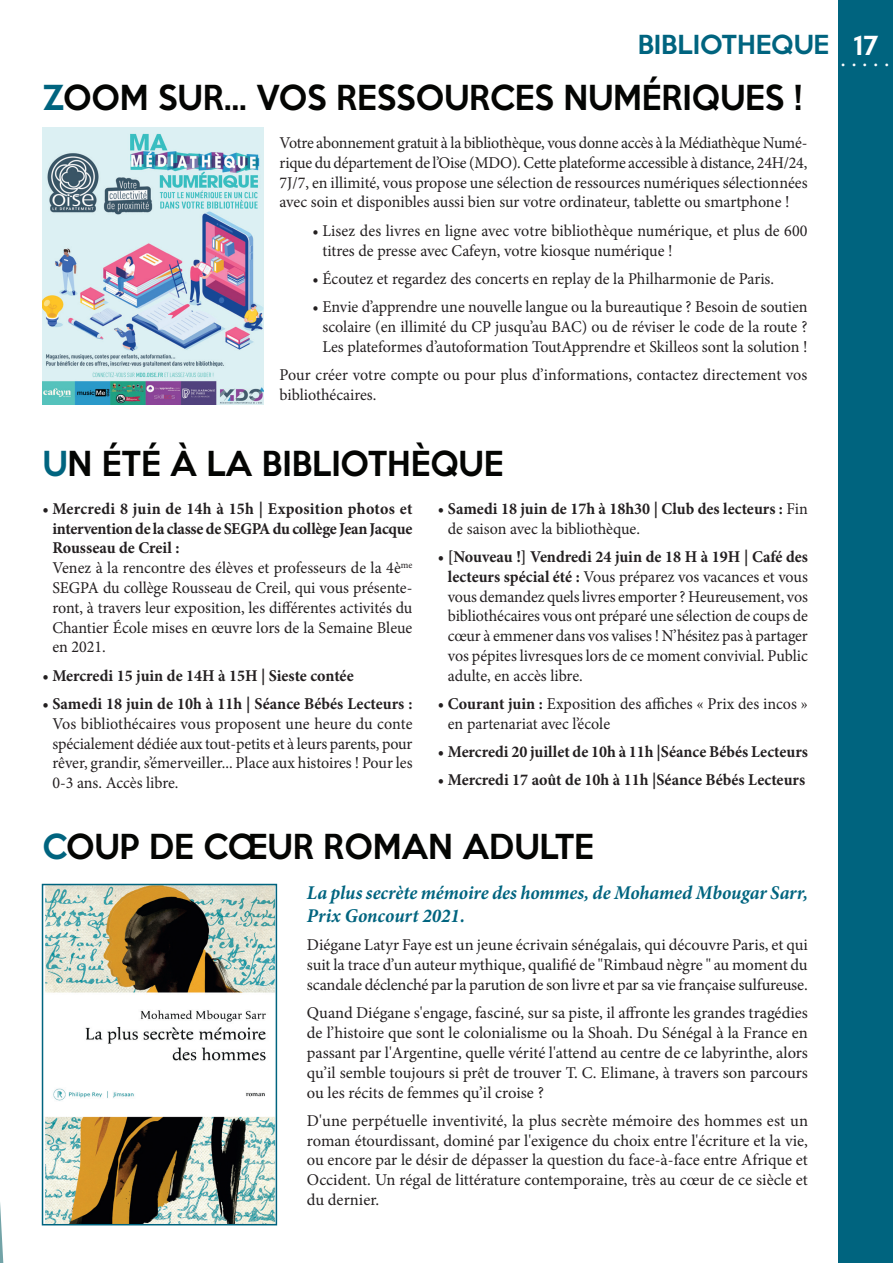
<style>
.page{position:relative;width:893px;height:1263px;background:#fff}
.page>*{position:absolute;margin:0;border:0;box-sizing:border-box;transform-origin:0 0}
.t1{font:500 31.5px "Keep Calm";color:#040503;scale:.96 1}
.t2{font:500 24px "Keep Calm";color:#00647f}
.t3{font:24px "Minion Pro";color:#fff}
.t4{font:500 24px "Keep Calm";color:#fff}
.Texte_courant{font:italic 700 19.5px/23.4px "Minion Pro";letter-spacing:-.005em;color:#00647f}
.Texte_courant-2{font:16.5px/19.8px "Minion Pro";color:#231f20;text-align:justify}
.Texte_courant-3{font:700 16.5px/19.8px "Minion Pro";color:#231f20}
.s1{color:#00647f}
.s2{font-weight:700}
.s3{font-weight:400}
</style>
<div class="page">
<div style="left:838px;top:0;width:55px;height:1263px;background:#00647f"></div>
<svg style="left:0;top:1202px;width:4px;height:61px"></svg>
<img style="left:43px;top:128px;width:221px;height:276px">
<img style="left:45px;top:887px;width:229px;height:335px">
<div style="left:42px;top:884px;width:235px;height:341px;border:2px solid #00647f"></div>
<h2 class="t2" style="left:638px;top:24px;width:193px">BIBLIOTHEQUE</h2>
<h2 class="t3" style="left:819px;top:43px;width:72px">. . . . . . .</h2>
<h2 class="t4" style="left:853px;top:24px;width:26px">17</h2>
<p class="t1" style="left:43px;top:70px;width:793px"><span class="s1">Z</span>OOM SUR… VOS RESSOURCES NUMÉRIQUES !</p>
<p class="Texte_courant-2" style="left:280px;top:133px;width:530px">Votre abonnement gratuit à la bibliothèque, vous donne accès à la Médiathèque Numé&shy;rique du département de l’Oise (MDO). Cette plateforme accessible à distance, 24H/24, 7J/7, en illimité, vous propose une sélection de ressources numériques sélectionnées avec soin et disponibles aussi bien sur votre ordinateur, tablette ou smartphone !</p>
<p class="Texte_courant-2" style="left:322px;top:221px;width:487px;text-indent:-10px">• Lisez des livres en ligne avec votre bibliothèque numérique, et plus de 600 titres de presse avec Cafeyn, votre kiosque numérique !</p>
<p class="Texte_courant-2" style="left:313px;top:269px;width:463px">• Écoutez et regardez des concerts en replay de la Philharmonie de Paris.</p>
<p class="Texte_courant-2" style="left:313px;top:297px;width:497px;text-align:center">• Envie d’apprendre une nouvelle langue ou la bureautique ? Besoin de soutien scolaire (en illimité du CP jusqu’au BAC) ou de réviser le code de la route ?<br>Les plateformes d’autoformation ToutApprendre et Skilleos sont la solution !</p>
<p class="Texte_courant-2" style="left:280px;top:365px;width:529px">Pour créer votre compte ou pour plus d’informations, contactez directement vos bibliothécaires.</p>
<p class="t1" style="left:43px;top:436px;width:481px"><span class="s1">U</span>N ÉTÉ À LA BIBLIOTHÈQUE</p>
<p class="Texte_courant-2" style="left:52px;top:499px;width:362px;text-align:left;text-indent:-10px"><span class="s2">• Mercredi 8 juin de 14h à 15h | Exposition photos et intervention de la classe de SEGPA du collège Jean Jacque Rousseau de Creil :<br></span>Venez à la rencontre des élèves et professeurs de la 4è<sup>me </sup>SEGPA du collège Rousseau de Creil, qui vous présente&shy;ront, à travers leur exposition, les différentes activités du Chantier École mises en œuvre lors de la Semaine Bleue en 2021.</p>
<p class="Texte_courant-3" style="left:43px;top:666px;width:313px">• Mercredi 15 juin de 14H à 15H | Sieste contée</p>
<p class="Texte_courant-2" style="left:52px;top:694px;width:362px;text-indent:-10px"><span class="s2">• Samedi 18 juin de 10h à 11h | Séance Bébés Lecteurs :<br></span>Vos bibliothécaires vous proposent une heure du conte spécialement dédiée aux tout-petits et à leurs parents, pour rêver, grandir, s’émerveiller... Place aux histoires ! Pour les 0-3 ans. Accès libre.</p>
<p class="Texte_courant-3" style="left:448px;top:499px;width:362px;text-indent:-10px">• Samedi 18 juin de 17h à 18h30 | Club des lecteurs : <span class="s3">Fin de saison avec la bibliothèque.</span></p>
<p class="Texte_courant-2" style="left:448px;top:547px;width:362px;text-indent:-10px"><span class="s2">• [Nouveau !] Vendredi 24 juin de 18 H à 19H | Café des lecteurs spécial été :</span> Vous préparez vos vacances et vous vous demandez quels livres emporter ? Heureusement, vos bibliothécaires vous ont préparé une sélection de coups de cœur à emmener dans vos valises ! N’hésitez pas à partager vos pépites livresques lors de ce moment convivial. Public adulte, en accès libre.</p>
<p class="Texte_courant-2" style="left:448px;top:694px;width:362px;text-indent:-10px"><span class="s2">• Courant juin :</span> Exposition des affiches « Prix des incos » en partenariat avec l’école</p>
<p class="Texte_courant-3" style="left:438px;top:743px;width:371px">• Mercredi 20 juillet de 10h à 11h |Séance Bébés Lecteurs</p>
<p class="Texte_courant-3" style="left:438px;top:771px;width:369px">• Mercredi 17 août de 10h à 11h |Séance Bébés Lecteurs</p>
<p class="t1" style="left:43px;top:819px;width:576px"><span class="s1">C</span>OUP DE CŒUR ROMAN ADULTE</p>
<p class="Texte_courant" style="left:307px;top:881px;width:503px">La plus secrète mémoire des hommes, de Mohamed Mbougar Sarr,<br>Prix Goncourt 2021.</p>
<p class="Texte_courant-2" style="left:307px;top:935px;width:503px">Diégane Latyr Faye est un jeune écrivain sénégalais, qui découvre Paris, et qui suit la trace d’un auteur mythique, qualifié de "Rimbaud nègre " au moment du scandale déclenché par la parution de son livre et par sa vie française sulfureuse.</p>
<p class="Texte_courant-2" style="left:307px;top:1003px;width:503px">Quand Diégane s'engage, fasciné, sur sa piste, il affronte les grandes tragédies de l’histoire que sont le colonialisme ou la Shoah. Du Sénégal à la France en passant par l'Argentine, quelle vérité l'attend au centre de ce labyrinthe, alors qu’il semble toujours si prêt de trouver T. C. Elimane, à travers son parcours ou les récits de femmes qu’il croise ?</p>
<p class="Texte_courant-2" style="left:307px;top:1111px;width:503px">D'une perpétuelle inventivité, la plus secrète mémoire des hommes est un roman étourdissant, dominé par l'exigence du choix entre l'écriture et la vie, ou encore par le désir de dépasser la question du face-à-face entre Afrique et Occident. Un régal de littérature contemporaine, très au cœur de ce siècle et du dernier.</p>
</div>
